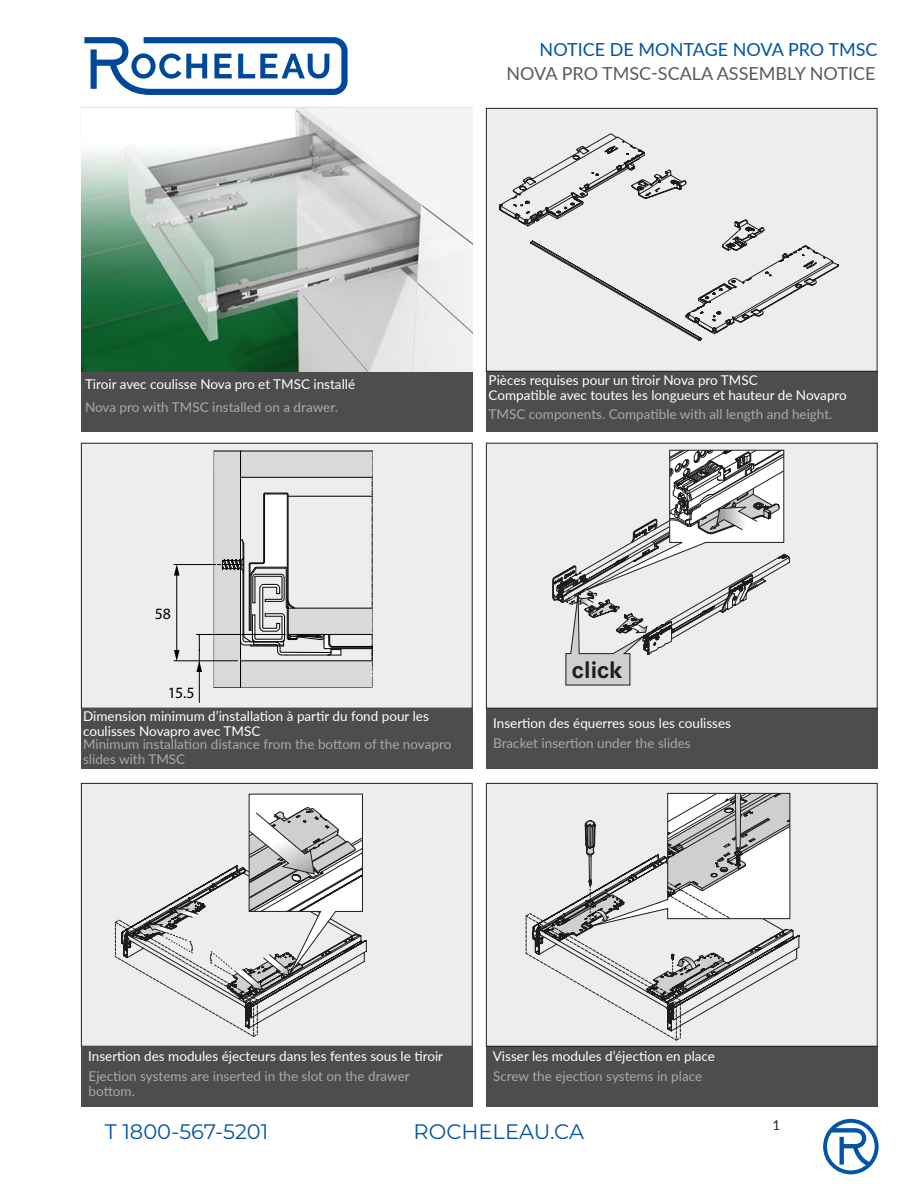
<style>
.page{position:relative;width:918px;height:1188px;background:#fff}
.page>*{position:absolute;margin:0;border:0;box-sizing:border-box;transform-origin:0 0}
.t1{font:700 24.75px "Corporate S";color:#1d1d1b}
.t2{font:21px "Montserrat";color:#0154a6}
.t3{font:18px "Lato";color:#5a5a5d}
.t4{font:18px "Lato";color:#0154a6}
.t5{font:15.75px "Myriad Pro";color:#000}
.t6{font:13.5px/15px "Lato";color:#fff}
.t7{font:13.5px/15px "Lato";color:#a8a9ad}
.t8{font:13.5px "Lato";color:#231f20}
</style>
<div class="page">
<svg style="left:84px;top:37px;width:264px;height:58px"></svg>
<svg style="left:823px;top:1119px;width:56px;height:55px"></svg>
<div style="left:486px;top:709px;width:392px;height:60px;background:#4d4d4d"></div>
<div style="left:486px;top:1046px;width:392px;height:61px;background:#4d4d4d"></div>
<div style="left:486px;top:371px;width:392px;height:61px;background:#4d4d4d"></div>
<div style="left:486px;top:108px;width:391px;height:263px;background:#ededed"></div>
<div style="left:486px;top:108px;width:392px;height:264px;border:1px solid #231f20"></div>
<div style="left:81px;top:443px;width:391px;height:265px;background:#ededed"></div>
<div style="left:81px;top:443px;width:392px;height:266px;border:1px solid #231f20"></div>
<div style="left:486px;top:443px;width:391px;height:265px;background:#ededed"></div>
<div style="left:486px;top:443px;width:392px;height:266px;border:1px solid #231f20"></div>
<div style="left:81px;top:709px;width:392px;height:60px;background:#4d4d4d"></div>
<div style="left:81px;top:783px;width:391px;height:263px;background:#ededed"></div>
<div style="left:81px;top:783px;width:392px;height:264px;border:1px solid #231f20"></div>
<div style="left:486px;top:783px;width:391px;height:263px;background:#ededed"></div>
<div style="left:486px;top:783px;width:392px;height:264px;border:1px solid #231f20"></div>
<div style="left:81px;top:1046px;width:392px;height:61px;background:#4d4d4d"></div>
<div style="left:81px;top:371px;width:391px;height:61px;background:#4d4d4d"></div>
<svg style="left:499px;top:133px;width:340px;height:152px"></svg>
<svg style="left:500px;top:147px;width:314px;height:162px"></svg>
<svg style="left:528px;top:151px;width:237px;height:190px"></svg>
<hr style="left:199px;top:650px;width:1px;height:53px;background:#000">
<hr style="left:176px;top:568px;width:1px;height:82px;background:#000">
<svg style="left:174px;top:565px;width:6px;height:11px"></svg>
<svg style="left:174px;top:650px;width:6px;height:11px"></svg>
<svg style="left:196px;top:662px;width:6px;height:10px"></svg>
<svg style="left:196px;top:634px;width:4px;height:16px"></svg>
<hr style="left:174px;top:564px;width:42px;height:1px;background:#000">
<hr style="left:174px;top:661px;width:63px;height:1px;background:#000">
<hr style="left:198px;top:634px;width:42px;height:1px;background:#000">
<svg style="left:214px;top:451px;width:159px;height:236px"></svg>
<img style="left:81px;top:108px;width:391px;height:264px">
<svg style="left:553px;top:450px;width:237px;height:235px"></svg>
<svg style="left:115px;top:794px;width:252px;height:243px"></svg>
<svg style="left:526px;top:793px;width:264px;height:248px"></svg>
<h3 class="t4" style="left:540px;top:37px;width:339px">NOTICE DE MONTAGE NOVA PRO TMSC</h3>
<h3 class="t3" style="left:507px;top:60px;width:371px">NOVA PRO TMSC-SCALA ASSEMBLY NOTICE</h3>
<p class="t6" style="left:85px;top:376px;width:272px">Tiroir avec coulisse Nova pro et TMSC installé</p>
<p class="t7" style="left:85px;top:399px;width:254px">Nova pro with TMSC installed on a drawer.</p>
<p class="t6" style="left:489px;top:372px;width:271px">Pièces requises pour un tiroir Nova pro TMSC</p>
<p class="t6" style="left:489px;top:387px;width:360px">Compatible avec toutes les longueurs et hauteur de Novapro</p>
<p class="t7" style="left:489px;top:406px;width:345px">TMSC components. Compatible with all length and height.</p>
<p class="t5" style="left:155px;top:604px;width:18px">58</p>
<p class="t5" style="left:168px;top:683px;width:28px">15.5</p>
<p class="t6" style="left:83px;top:708px;width:347px">Dimension minimum d’installation à partir du fond pour les coulisses Novapro avec TMSC</p>
<p class="t7" style="left:83px;top:736px;width:370px">Minimum installation distance from the bottom of the novapro slides with TMSC</p>
<p class="t1" style="left:572px;top:652px;width:52px">click</p>
<p class="t6" style="left:493px;top:715px;width:239px">Insertion des équerres sous les coulisses</p>
<p class="t7" style="left:493px;top:735px;width:199px">Bracket insertion under the slides</p>
<p class="t6" style="left:88px;top:1048px;width:356px">Insertion des modules éjecteurs dans les fentes sous le tiroir</p>
<p class="t7" style="left:89px;top:1068px;width:323px">Ejection systems are inserted in the slot on the drawer bottom.</p>
<p class="t6" style="left:493px;top:1048px;width:224px">Visser les modules d’éjection en place</p>
<p class="t7" style="left:493px;top:1068px;width:210px">Screw the ejection systems in place</p>
<h2 class="t2" style="left:105px;top:1117px;width:165px">T 1800-567-5201</h2>
<h2 class="t2" style="left:414px;top:1117px;width:172px">ROCHELEAU.CA</h2>
<p class="t8" style="left:773px;top:1115px;width:9px">1</p>
</div>
